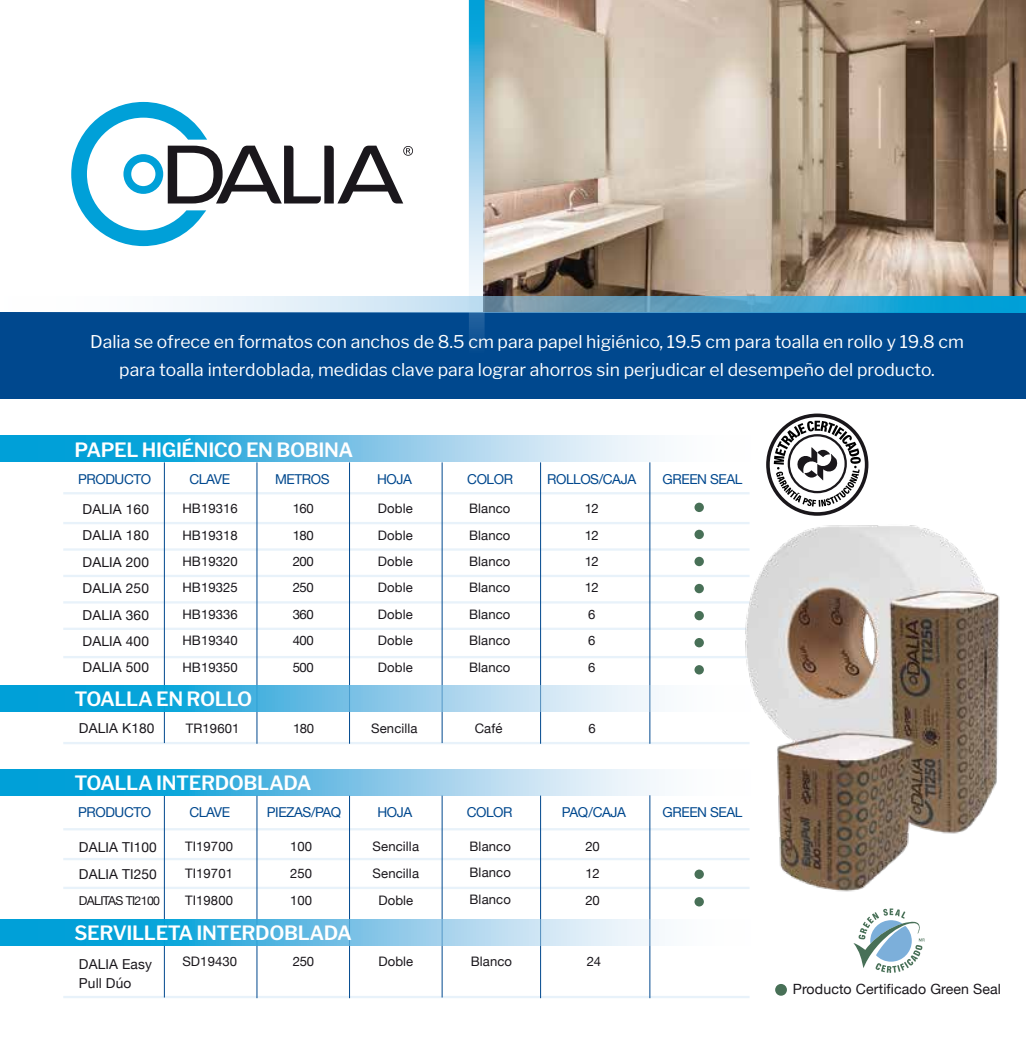
<style>
.page{position:relative;width:1026px;height:1041px;background:#fff}
.page>*{position:absolute;margin:0;border:0;box-sizing:border-box;transform-origin:0 0}
.t1{font:600 19.6px "Libre Franklin";letter-spacing:-.02em;color:#fff}
.t2{font:17.5px/28px "Libre Franklin";color:#fff;text-align:center}
.t3{font:14.17px "Helvetica Neue";letter-spacing:.01em;color:#1a171c}
.t4{font:13.65px/26.4px "Helvetica Neue";letter-spacing:.01em;color:#1a171c}
.t5{font:13.65px "Helvetica Neue";letter-spacing:-.03em;color:#00488e}
.t6{font:13.12px/26.4px "Helvetica Neue";letter-spacing:.01em;color:#1a171c;text-align:justify}
.t7{font:12.25px "Helvetica Neue";letter-spacing:-.05em;color:#1a171c}
</style>
<div class="page">
<hr style="left:63px;top:858px;width:686px;height:2px;background:#e8f2fa">
<hr style="left:63px;top:887px;width:686px;height:2px;background:#e8f2fa">
<hr style="left:63px;top:828px;width:686px;height:2px;background:#e8f2fa">
<hr style="left:63px;top:996px;width:686px;height:2px;background:#e8f2fa">
<div style="left:694px;top:870px;width:10px;height:9px;background:#487057;border-radius:50%"></div>
<div style="left:694px;top:897px;width:10px;height:9px;background:#487057;border-radius:50%"></div>
<hr style="left:164px;top:795px;width:1px;height:203px;background:#00488e">
<hr style="left:257px;top:795px;width:1px;height:203px;background:#00488e">
<hr style="left:349px;top:795px;width:1px;height:203px;background:#00488e">
<hr style="left:442px;top:795px;width:1px;height:203px;background:#00488e">
<hr style="left:540px;top:795px;width:1px;height:203px;background:#00488e">
<img style="left:484px;top:0;width:542px;height:296px">
<div style="left:0;top:312px;width:1026px;height:87px;background:#00488e"></div>
<svg style="left:853px;top:908px;width:72px;height:65px"></svg>
<svg style="left:469px;top:0;width:15px;height:344px;background:#80c0e0"></svg>
<svg style="left:185px;top:296px;width:841px;height:16px;background:#7abad6"></svg>
<div style="left:775px;top:984px;width:12px;height:12px;background:#487057;border-radius:50%"></div>
<svg style="left:0;top:435px;width:659px;height:27px;background:#6cc2e6"></svg>
<hr style="left:63px;top:522px;width:686px;height:2px;background:#e8f2fa">
<hr style="left:63px;top:548px;width:686px;height:3px;background:#e8f2fa">
<hr style="left:63px;top:575px;width:686px;height:2px;background:#e8f2fa">
<hr style="left:63px;top:601px;width:686px;height:3px;background:#e8f2fa">
<hr style="left:63px;top:628px;width:686px;height:2px;background:#e8f2fa">
<hr style="left:63px;top:656px;width:686px;height:2px;background:#e8f2fa">
<hr style="left:63px;top:742px;width:686px;height:2px;background:#e8f2fa">
<hr style="left:63px;top:492px;width:686px;height:2px;background:#e8f2fa">
<div style="left:694px;top:503px;width:10px;height:9px;background:#487057;border-radius:50%"></div>
<div style="left:694px;top:530px;width:10px;height:9px;background:#487057;border-radius:50%"></div>
<div style="left:694px;top:557px;width:10px;height:9px;background:#487057;border-radius:50%"></div>
<div style="left:694px;top:584px;width:10px;height:9px;background:#487057;border-radius:50%"></div>
<div style="left:694px;top:611px;width:10px;height:9px;background:#487057;border-radius:50%"></div>
<div style="left:694px;top:638px;width:10px;height:9px;background:#487057;border-radius:50%"></div>
<div style="left:694px;top:665px;width:10px;height:9px;background:#487057;border-radius:50%"></div>
<hr style="left:164px;top:462px;width:1px;height:281px;background:#00488e">
<hr style="left:257px;top:462px;width:1px;height:282px;background:#00488e">
<hr style="left:349px;top:462px;width:1px;height:282px;background:#00488e">
<hr style="left:442px;top:462px;width:1px;height:281px;background:#00488e">
<hr style="left:540px;top:462px;width:1px;height:282px;background:#00488e">
<hr style="left:649px;top:462px;width:1px;height:282px;background:#00488e">
<svg style="left:0;top:685px;width:659px;height:26px;background:#6bc1e5"></svg>
<svg style="left:766px;top:414px;width:102px;height:102px"></svg>
<svg style="left:71px;top:102px;width:342px;height:144px"></svg>
<svg style="left:0;top:769px;width:659px;height:26px;background:#6cc2e6"></svg>
<hr style="left:649px;top:795px;width:1px;height:203px;background:#00488e">
<svg style="left:0;top:919px;width:659px;height:26px;background:#6bc1e5"></svg>
<img style="left:745px;top:522px;width:255px;height:370px">
<h2 class="t2" style="left:90px;top:328px;width:875px">Dalia se ofrece en formatos con anchos de 8.5 cm para papel higiénico, 19.5 cm para toalla en rollo y 19.8 cm para toalla interdoblada, medidas clave para lograr ahorros sin perjudicar el desempeño del producto.</h2>
<h1 class="t1" style="left:75px;top:438px;width:280px">PAPEL HIGIÉNICO EN BOBINA</h1>
<p class="t5" style="left:78px;top:469px;width:75px">PRODUCTO</p>
<p class="t5" style="left:189px;top:469px;width:42px">CLAVE</p>
<p class="t5" style="left:275px;top:469px;width:56px">METROS</p>
<p class="t5" style="left:377px;top:469px;width:36px">HOJA</p>
<p class="t5" style="left:467px;top:469px;width:47px">COLOR</p>
<p class="t5" style="left:547px;top:469px;width:91px">ROLLOS/CAJA</p>
<p class="t5" style="left:662px;top:469px;width:81px">GREEN SEAL</p>
<p class="t4" style="left:83px;top:497px;width:68px;text-align:justify">DALIA 160<br>DALIA 180<br>DALIA 200<br>DALIA 250<br>DALIA 360<br>DALIA 400<br>DALIA 500</p>
<p class="t6" style="left:182px;top:496px;width:57px">HB19316<br>HB19318<br>HB19320<br>HB19325<br>HB19336<br>HB19340<br>HB19350</p>
<p class="t6" style="left:293px;top:496px;width:23px">160<br>180<br>200<br>250<br>360<br>400<br>500</p>
<p class="t6" style="left:378px;top:496px;width:36px">Doble Doble Doble Doble Doble Doble Doble</p>
<p class="t6" style="left:469px;top:496px;width:43px">Blanco Blanco Blanco Blanco Blanco Blanco Blanco</p>
<h1 class="t1" style="left:75px;top:687px;width:179px">TOALLA EN ROLLO</h1>
<p class="t6" style="left:584px;top:496px;width:16px;text-align:left">12<br>12<br>12<br>12<br>6<br>6<br>6</p>
<p class="t6" style="left:474px;top:716px;width:29px">Café</p>
<p class="t4" style="left:79px;top:716px;width:77px">DALIA K180</p>
<p class="t6" style="left:186px;top:716px;width:55px">TR19601</p>
<p class="t6" style="left:293px;top:716px;width:23px">180</p>
<p class="t6" style="left:371px;top:716px;width:48px">Sencilla</p>
<p class="t6" style="left:588px;top:716px;width:9px">6</p>
<h1 class="t1" style="left:75px;top:771px;width:238px">TOALLA INTERDOBLADA</h1>
<p class="t5" style="left:78px;top:802px;width:75px">PRODUCTO</p>
<p class="t5" style="left:189px;top:802px;width:42px">CLAVE</p>
<p class="t5" style="left:267px;top:802px;width:76px">PIEZAS/PAQ</p>
<p class="t5" style="left:377px;top:802px;width:36px">HOJA</p>
<p class="t5" style="left:467px;top:802px;width:47px">COLOR</p>
<p class="t5" style="left:562px;top:802px;width:66px">PAQ/CAJA</p>
<p class="t4" style="left:79px;top:835px;width:79px">DALIA TI100<br>DALIA TI250</p>
<p class="t7" style="left:79px;top:892px;width:83px">DALITAS TI2100</p>
<p class="t6" style="left:469px;top:833px;width:43px">Blanco Blanco Blanco</p>
<p class="t6" style="left:185px;top:834px;width:50px">TI19700<br>TI19701<br>TI19800</p>
<p class="t6" style="left:290px;top:834px;width:24px">100<br>250<br>100</p>
<p class="t6" style="left:372px;top:834px;width:48px;text-align:center">Sencilla<br>Sencilla<br>Doble</p>
<p class="t6" style="left:585px;top:834px;width:16px">20<br>12<br>20</p>
<h1 class="t1" style="left:75px;top:921px;width:279px">SERVILLETA INTERDOBLADA</h1>
<p class="t4" style="left:79px;top:955px;width:74px;line-height:19.6px">DALIA Easy<br>Pull Dúo</p>
<p class="t6" style="left:182px;top:949px;width:56px">SD19430</p>
<p class="t6" style="left:293px;top:949px;width:23px">250</p>
<p class="t6" style="left:378px;top:949px;width:36px">Doble</p>
<p class="t6" style="left:471px;top:949px;width:43px">Blanco</p>
<p class="t6" style="left:587px;top:949px;width:16px">24</p>
<p class="t5" style="left:662px;top:802px;width:81px">GREEN SEAL</p>
<p class="t3" style="left:792px;top:979px;width:210px">Producto Certificado Green Seal</p>
</div>
